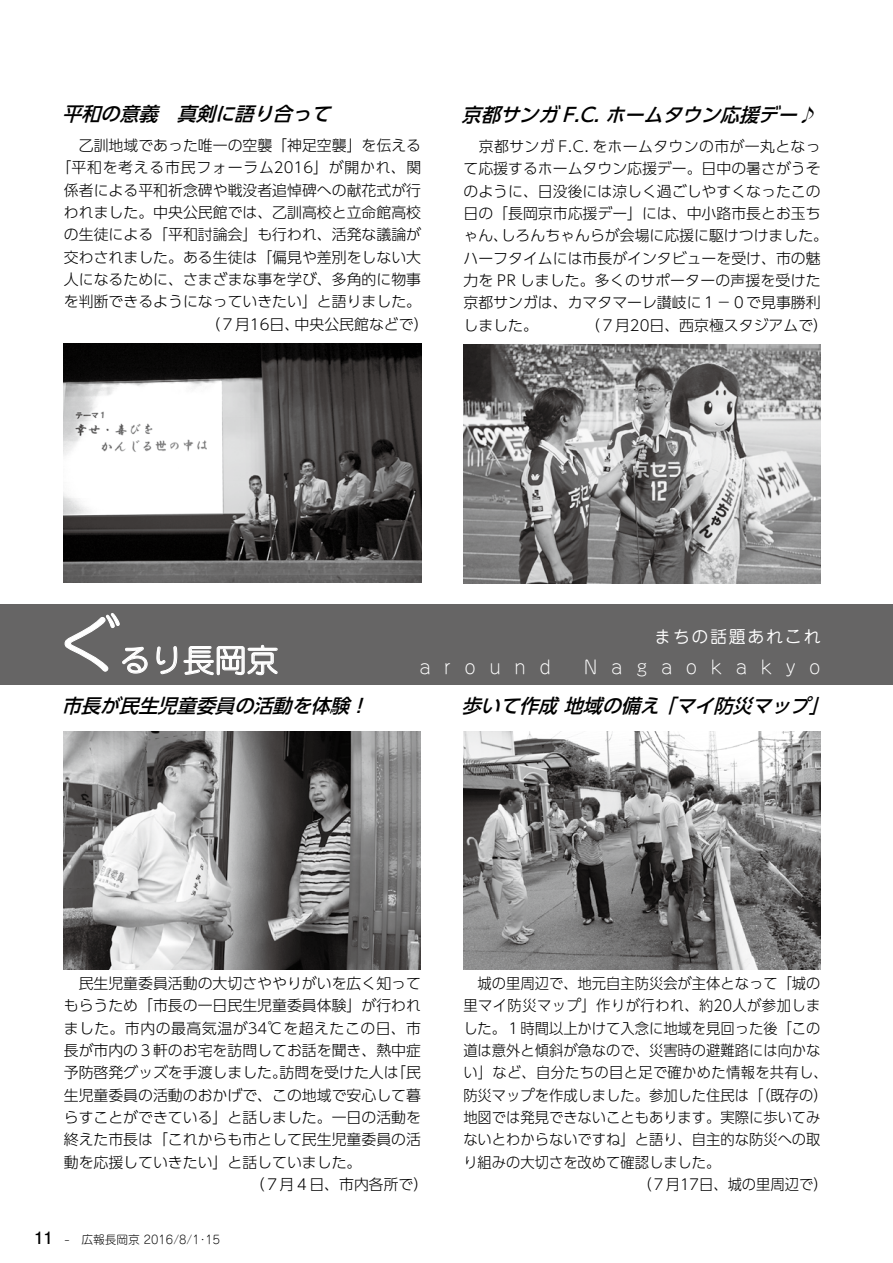
<style>
.page{position:relative;width:893px;height:1263px;background:#fff}
.page>*{position:absolute;margin:0;border:0;box-sizing:border-box;transform-origin:0 0}
.t1{font:31.95px "Jun 201 Pro";color:#fff}
.t2{font:italic 500 19.2px "UD Shin Go Pr 6 N";color:#000}
.t3{font:300 18px "Jun 101 Pro";letter-spacing:.75em;color:#fff}
.t4{font:16.95px "Jun 201 Pro";letter-spacing:.1em;color:#fff}
.t5{font:700 16.95px "Futo Go B101 Pr 6 N";color:#000}
.t6{font:300 14.85px/22.4px "UD Shin Go Pr 6 N";color:#000;text-align:right}
.t7{font:300 14.85px "UD Shin Go Pr 6 N";color:#000;scale:.96 1}
.t8{font:300 14.85px "UD Shin Go Pr 6 N";letter-spacing:.035em;color:#000;scale:.96 1}
.t9{font:300 14.85px "UD Shin Go Pr 6 N";letter-spacing:.025em;color:#000;scale:.96 1}
.t10{font:300 14.85px "UD Shin Go Pr 6 N";letter-spacing:.05em;color:#000}
.t11{font:300 14.85px "UD Shin Go Pr 6 N";letter-spacing:.025em;color:#000}
.t12{font:300 11.7px "Jun 101 Pro";color:#000}
.s1{font-size:63.75px}
</style>
<div class="page">
<div style="left:0;top:604px;width:893px;height:81px;background:#666565"></div>
<svg style="left:64px;top:613px;width:84px;height:61px"></svg>
<svg style="left:156px;top:644px;width:122px;height:32px"></svg>
<img style="left:64px;top:731px;width:357px;height:238px">
<img style="left:463px;top:731px;width:357px;height:238px">
<img style="left:64px;top:344px;width:357px;height:238px">
<img style="left:463px;top:345px;width:358px;height:238px">
<p class="t2" style="left:62px;top:98px;width:105px">平和の意義</p>
<p class="t6" style="left:64px;top:134px;width:359px">　乙訓地域であった唯一の空襲「神足空襲」を伝える</p>
<p class="t10" style="left:57px;top:156px;width:366px">「平和を考える市民フォーラム2016」が開かれ、関</p>
<p class="t6" style="left:64px;top:178px;width:359px">係者による平和祈念碑や戦没者追悼碑への献花式が行</p>
<p class="t6" style="left:64px;top:201px;width:359px">われました。中央公民館では、乙訓高校と立命館高校</p>
<p class="t6" style="left:64px;top:223px;width:359px">の生徒による「平和討論会」も行われ、活発な議論が</p>
<p class="t6" style="left:64px;top:245px;width:359px">交わされました。ある生徒は「偏見や差別をしない大</p>
<p class="t6" style="left:64px;top:267px;width:359px">人になるために、さまざまな事を学び、多角的に物事</p>
<p class="t6" style="left:64px;top:290px;width:359px">を判断できるようになっていきたい」と語りました。</p>
<p class="t6" style="left:295px;top:312px;width:135px">中央公民館などで(</p>
<p class="t2" style="left:177px;top:98px;width:163px">真剣に語り合って</p>
<p class="t2" style="left:158px;top:98px;width:29px">　</p>
<p class="t2" style="left:462px;top:99px;width:141px">京都サンガ C.</p>
<p class="t2" style="left:593px;top:99px;width:213px">. ホームタウン応援デー</p>
<p class="t2" style="left:796px;top:99px;width:29px">♪</p>
<p class="t2" style="left:562px;top:99px;width:21px">F</p>
<p class="t11" style="left:463px;top:134px;width:359px">　京都サンガ F C. . をホームタウンの市が一丸となっ</p>
<p class="t6" style="left:463px;top:157px;width:359px">て応援するホームタウン応援デー。日中の暑さがうそ</p>
<p class="t6" style="left:463px;top:179px;width:359px">のように、日没後には涼しく過ごしやすくなったこの</p>
<p class="t6" style="left:463px;top:202px;width:359px">日の「長岡京市応援デー」には、中小路市長とお玉ち</p>
<p class="t6" style="left:501px;top:224px;width:329px">しろんちゃんらが会場に応援に駆けつけました。</p>
<p class="t6" style="left:463px;top:224px;width:46px">ゃん、</p>
<p class="t6" style="left:463px;top:246px;width:359px">ハーフタイムには市長がインタビューを受け、市の魅</p>
<p class="t6" style="left:463px;top:269px;width:359px">力を PR しました。多くのサポーターの声援を受けた</p>
<p class="t6" style="left:463px;top:291px;width:359px">京都サンガは、カマタマーレ讃岐に１－０で見事勝利</p>
<p class="t6" style="left:585px;top:313px;width:244px">（７月20日、西京極スタジアムで(</p>
<p class="t6" style="left:463px;top:313px;width:76px">しました。</p>
<h1 class="t1" style="left:55px;top:635px;width:225px"><span class="s1">ぐ</span>るり長岡京</h1>
<p class="t2" style="left:62px;top:690px;width:297px">市長が民生児童委員の活動を体験</p>
<p class="t2" style="left:349px;top:690px;width:29px">!</p>
<p class="t3" style="left:419px;top:653px;width:133px">around</p>
<p class="t4" style="left:654px;top:623px;width:168px">まちの話題あれこれ</p>
<p class="t3" style="left:584px;top:653px;width:238px">Nagaokakyo</p>
<p class="t2" style="left:461px;top:690px;width:357px">歩いて作成地域の備えマイ防災マップ</p>
<p class="t2" style="left:656px;top:690px;width:29px">「</p>
<p class="t2" style="left:809px;top:690px;width:29px">「</p>
<p class="t6" style="left:64px;top:972px;width:359px">　民生児童委員活動の大切さややりがいを広く知ってもらうため「市長の一日民生児童委員体験」が行われました。市内の最高気温が34℃を超えたこの日、市長が市内の３軒のお宅を訪問してお話を聞き、熱中症「民</p>
<p class="t6" style="left:64px;top:1061px;width:225px">予防啓発グッズを手渡しました。</p>
<p class="t6" style="left:64px;top:1083px;width:359px">生児童委員の活動のおかげで、この地域で安心して暮</p>
<p class="t6" style="left:64px;top:1106px;width:359px">らすことができている」と話しました。一日の活動を</p>
<p class="t6" style="left:64px;top:1128px;width:359px">終えた市長は「これからも市として民生児童委員の活</p>
<p class="t6" style="left:64px;top:1150px;width:299px">動を応援していきたい」と話していました。</p>
<p class="t6" style="left:250px;top:1172px;width:180px">（７月４日、市内各所で(</p>
<p class="t6" style="left:280px;top:1061px;width:121px">訪問を受けた人は</p>
<p class="t5" style="left:34px;top:1224px;width:20px">11</p>
<p class="t12" style="left:53px;top:1230px;width:169px">　　- 広報長岡京 2016/8/1・15</p>
<p class="t7" style="left:463px;top:971px;width:374px">　城の里周辺で、地元自主防災会が主体となって「城の</p>
<p class="t8" style="left:463px;top:994px;width:374px">里マイ防災マップ」作りが行われ、約20人が参加しま</p>
<p class="t7" style="left:463px;top:1016px;width:374px">した。１時間以上かけて入念に地域を見回った後「この</p>
<p class="t7" style="left:463px;top:1038px;width:374px">道は意外と傾斜が急なので、災害時の避難路には向かな</p>
<p class="t9" style="left:463px;top:1061px;width:381px">い」など、自分たちの目と足で確かめた情報を共有し、</p>
<p class="t7" style="left:463px;top:1083px;width:381px">防災マップを作成しました。参加した住民は「（既存の(</p>
<p class="t7" style="left:463px;top:1105px;width:374px">地図では発見できないこともあります。実際に歩いてみ</p>
<p class="t7" style="left:463px;top:1128px;width:374px">ないとわからないですね」と語り、自主的な防災への取</p>
<p class="t7" style="left:463px;top:1150px;width:269px">り組みの大切さを改めて確認しました。</p>
<p class="t7" style="left:637px;top:1172px;width:200px">（７月17日、城の里周辺で(</p>
</div>
